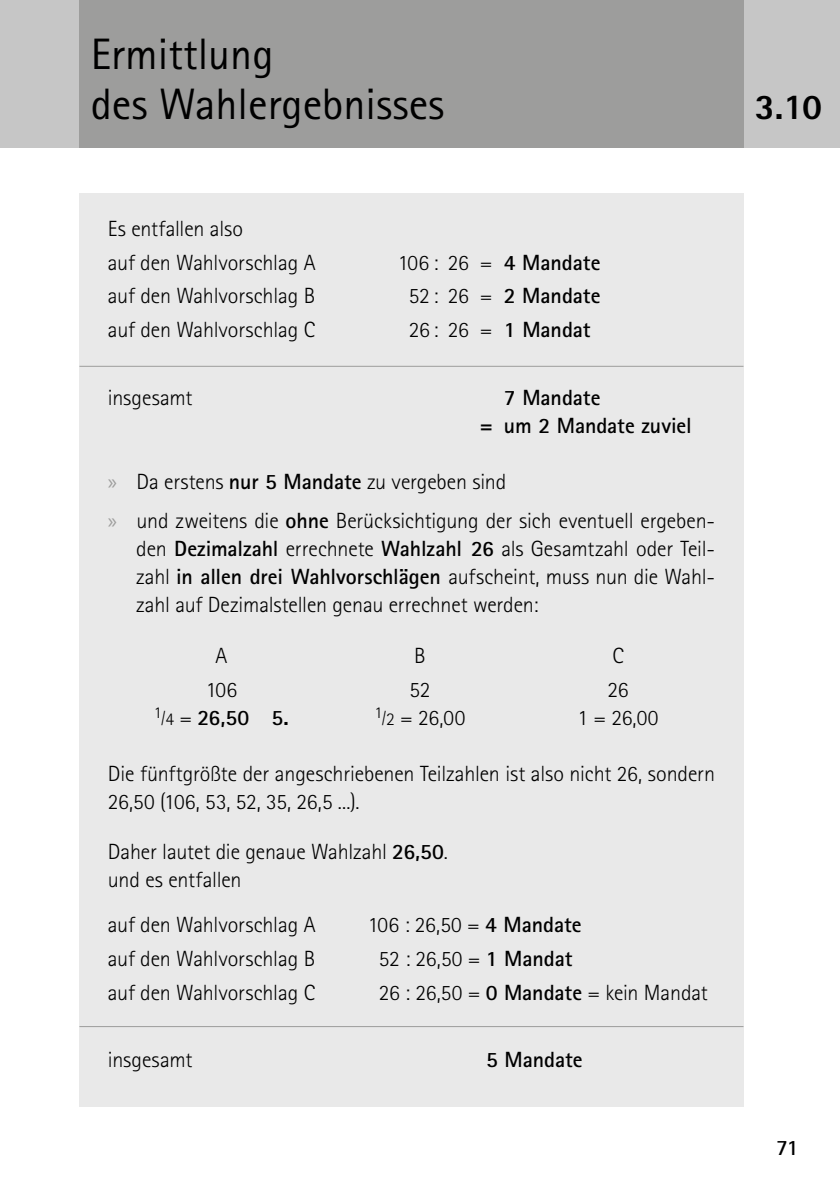
<style>
.page{position:relative;width:840px;height:1191px;background:#fff}
.page>*{position:absolute;margin:0;border:0;box-sizing:border-box;transform-origin:0 0}
.t1{font:44px/50px "Rotis Sans Serif Std";color:#000}
.t2{font:800 36px "Rotis Sans Serif Std";color:#000}
.t3{font:300 22px/28px "Rotis Sans Serif Std";letter-spacing:-.01em;color:#000}
.t4{font:700 22px/28px "Rotis Sans Serif Std";letter-spacing:-.005em;color:#000}
.s1{font-weight:300}
.s2{font-family:"Myriad Pro";font-weight:400;color:#9d9d9c}
.s3{font-weight:700}
.s4{font-weight:300;font-size:16px}
.s5{font-weight:300;font-size:18px}
.s6{font-size:16px}
.s7{font-size:18px}
</style>
<div class="page">
<div style="left:0;top:0;width:839px;height:147px;background:#c6c6c6"></div>
<div style="left:79px;top:0;width:664px;height:147px;background:#9d9d9c"></div>
<div style="left:79px;top:193px;width:664px;height:913px;background:#e9e9e9"></div>
<hr style="left:79px;top:366px;width:664px;height:1px;background:#9d9d9c">
<hr style="left:79px;top:1026px;width:664px;height:1px;background:#9d9d9c">
<h1 class="t1" style="left:91px;top:29px;width:355px">Ermittlung<br>des Wahlergebnisses</h1>
<p class="t3" style="left:108px;top:212px;width:209px;line-height:33.6px">Es entfallen also<br>auf den Wahlvorschlag A</p>
<p class="t4" style="left:397px;top:248px;width:204px"><span class="s1">106 : 26 =</span> 4 Mandate</p>
<p class="t3" style="left:108px;top:282px;width:209px">auf den Wahlvorschlag B</p>
<p class="t4" style="left:408px;top:281px;width:193px"><span class="s1">52 : 26 =</span> 2 Mandate</p>
<p class="t3" style="left:108px;top:316px;width:209px">auf den Wahlvorschlag C</p>
<p class="t4" style="left:408px;top:315px;width:183px"><span class="s1">26 : 26 =</span> 1 Mandat</p>
<p class="t3" style="left:108px;top:383px;width:86px">insgesamt</p>
<p class="t4" style="left:479px;top:383px;width:213px;text-indent:24px">7 Mandate<br>= um 2 Mandate zuviel</p>
<p class="t3" style="left:108px;top:462px;width:608px;line-height:39.4px"><span class="s2">x</span> Da erstens <span class="s3">nur 5 Mandate</span> zu vergeben sind<br><span class="s2">x</span> und zweitens die <span class="s3">ohne</span> Berücksichtigung der sich eventuell ergeben-</p>
<p class="t3" style="left:136px;top:535px;width:580px;text-align:justify">den <span class="s3">Dezimalzahl</span> errechnete <span class="s3">Wahlzahl 26</span> als Gesamtzahl oder Teil&shy;zahl <span class="s3">in allen drei Wahlvorschlägen</span> aufscheint, muss nun die Wahl&shy;zahl auf Dezimalstellen genau errechnet werden:</p>
<p class="t3" style="left:215px;top:641px;width:13px">A</p>
<p class="t3" style="left:414px;top:641px;width:13px">B</p>
<p class="t3" style="left:612px;top:641px;width:13px">C</p>
<p class="t3" style="left:206px;top:675px;width:33px">106</p>
<p class="t3" style="left:409px;top:675px;width:22px">52</p>
<p class="t3" style="left:607px;top:675px;width:22px">26</p>
<p class="t4" style="left:154px;top:702px;width:136px"><sup>1</sup><span class="s4">/</span><span class="s5">4</span> <span class="s1">=</span> 26,50 5.</p>
<p class="t3" style="left:374px;top:703px;width:92px"><sup>1</sup><span class="s6">/</span><span class="s7">2</span> = 26,00</p>
<p class="t3" style="left:577px;top:703px;width:82px">1 = 26,00</p>
<p class="t3" style="left:108px;top:759px;width:608px">Die fünftgrößte der angeschriebenen Teilzahlen ist also nicht 26, sondern<br>26,50 (106, 53, 52, 35, 26,5 ...).</p>
<p class="t3" style="left:108px;top:838px;width:341px">Daher lautet die genaue Wahlzahl <span class="s3">26,50</span>. und es entfallen</p>
<p class="t3" style="left:108px;top:911px;width:209px">auf den Wahlvorschlag A</p>
<p class="t3" style="left:367px;top:911px;width:215px">106 : 26,50 = <span class="s3">4 Mandate</span></p>
<p class="t3" style="left:108px;top:944px;width:209px">auf den Wahlvorschlag B</p>
<p class="t3" style="left:378px;top:944px;width:195px">52 : 26,50 = <span class="s3">1 Mandat</span></p>
<p class="t3" style="left:108px;top:978px;width:209px">auf den Wahlvorschlag C</p>
<p class="t3" style="left:378px;top:978px;width:330px">26 : 26,50 = <span class="s3">0 Mandate</span> = kein Mandat</p>
<p class="t3" style="left:108px;top:1046px;width:86px">insgesamt</p>
<p class="t4" style="left:486px;top:1045px;width:98px">5 Mandate</p>
<h2 class="t2" style="left:754px;top:84px;width:69px">3.10</h2>
<p class="t4" style="left:775px;top:1133px;width:24px">71</p>
</div>
